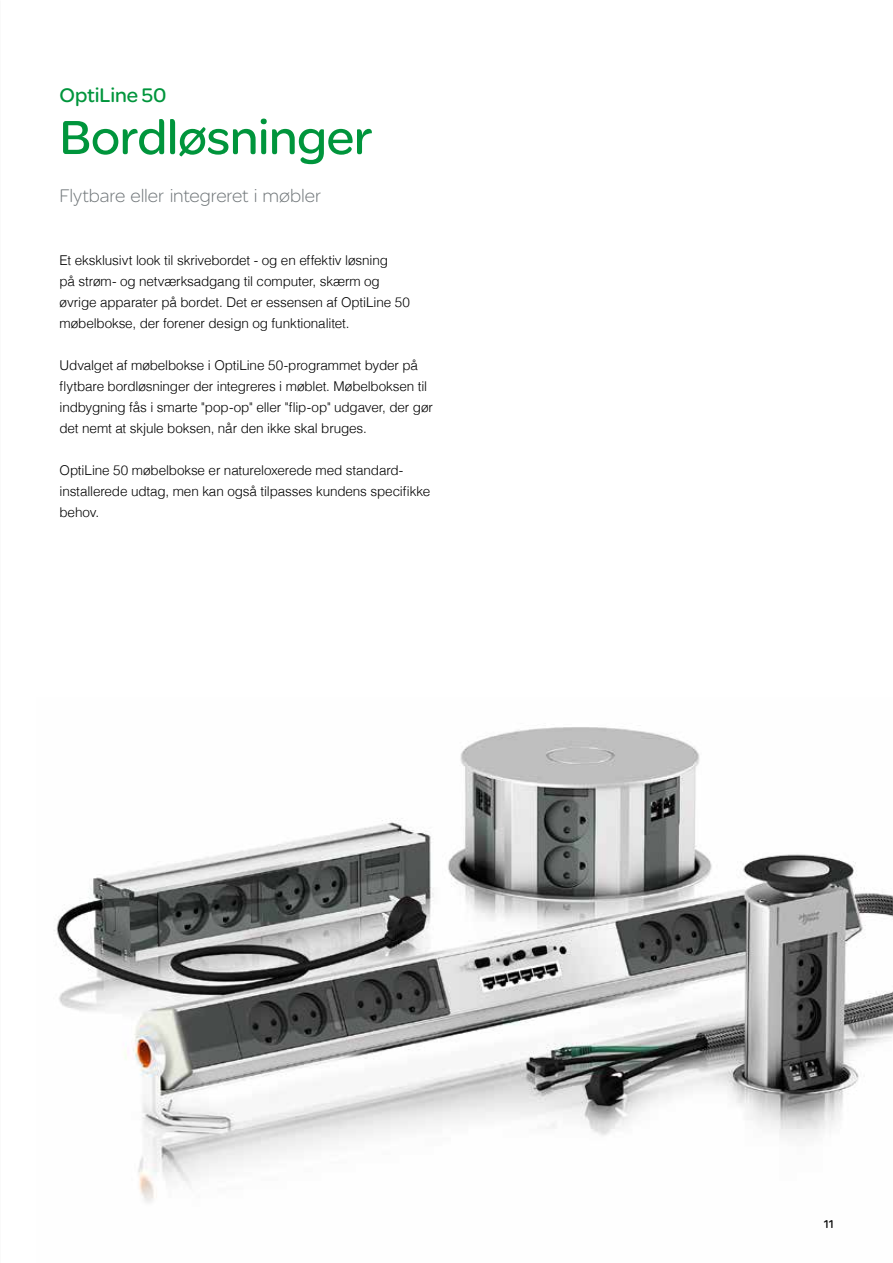
<style>
.page{position:relative;width:893px;height:1263px;background:#fff}
.page>*{position:absolute;margin:0;border:0;box-sizing:border-box;transform-origin:0 0}
.t1{font:51px "SE Optimist";letter-spacing:-.01em;color:#00953c}
.t2{font:21px "SE Optimist";letter-spacing:-.005em;color:#00953c}
.t3{font:300 19.5px "SE Optimist";letter-spacing:-.005em;color:#71777a}
.t4{font:300 13.5px/21px "Helvetica";letter-spacing:-.01em;color:#000}
.t5{font:12px "SE Optimist";color:#000}
</style>
<div class="page">
<img style="left:54px;top:727px;width:839px;height:476px">
<h2 class="t2" style="left:60px;top:80px;width:108px">OptiLine 50</h2>
<h1 class="t1" style="left:60px;top:102px;width:315px">Bordløsninger</h1>
<h3 class="t3" style="left:60px;top:182px;width:263px">Flytbare eller integreret i møbler</h3>
<p class="t4" style="left:60px;top:249px;width:352px">Et eksklusivt look til skrivebordet - og en effektiv løsning<br>på strøm- og netværksadgang til computer, skærm og øvrige apparater på bordet. Det er essensen af OptiLine 50 møbelbokse, der forener design og funktionalitet.</p>
<p class="t4" style="left:60px;top:354px;width:375px">Udvalget af møbelbokse i OptiLine 50-programmet byder på flytbare bordløsninger der integreres i møblet. Møbelboksen til indbygning fås i smarte "pop-op" eller "flip-op" udgaver, der gør det nemt at skjule boksen, når den ikke skal bruges.</p>
<p class="t4" style="left:60px;top:459px;width:372px">OptiLine 50 møbelbokse er natureloxerede med standard&shy;installerede udtag, men kan også tilpasses kundens specifikke behov.</p>
<p class="t5" style="left:824px;top:1215px;width:11px">11</p>
</div>
